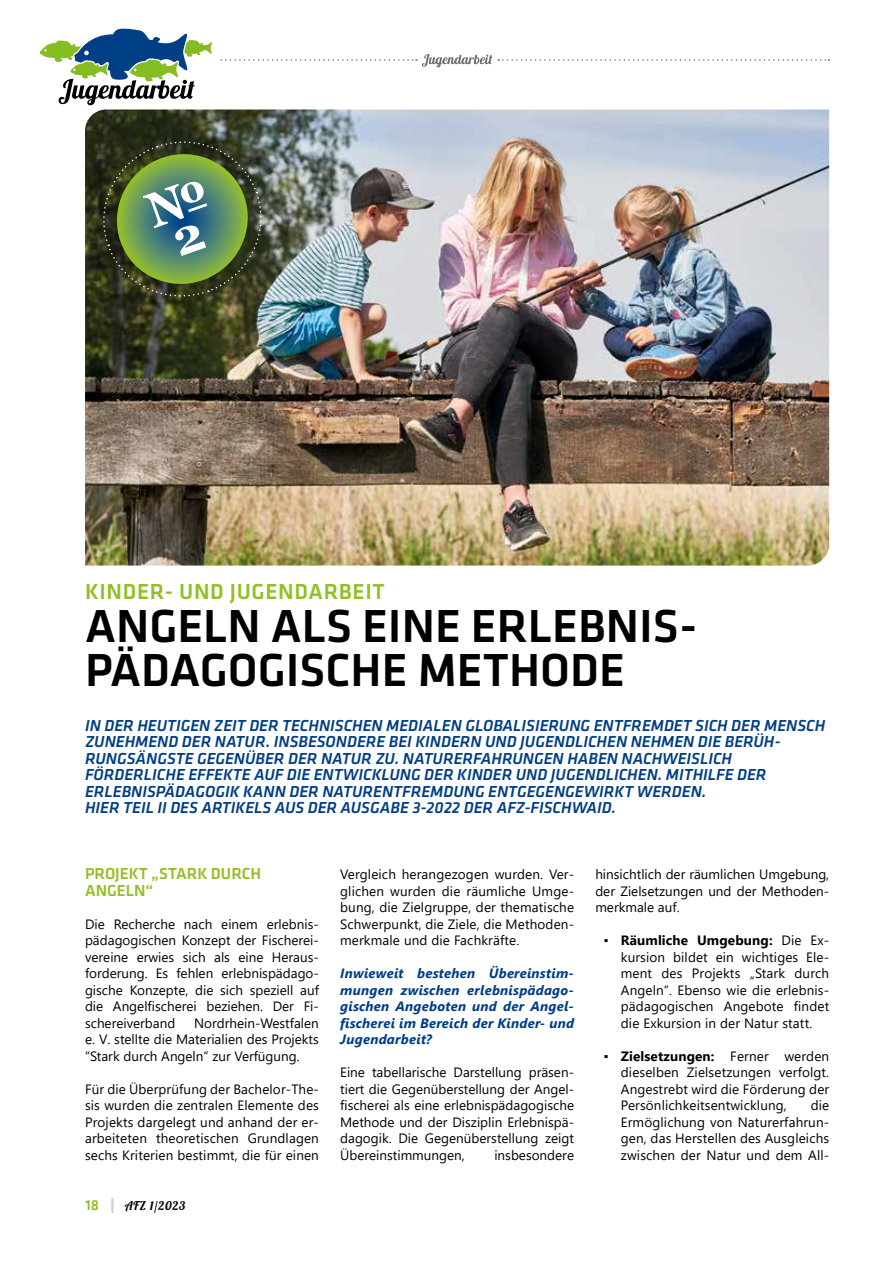
<style>
.page{position:relative;width:893px;height:1263px;background:#fff}
.page>*{position:absolute;margin:0;border:0;box-sizing:border-box;transform-origin:0 0}
.t1{font:500 48px/43.5px "Klavika";color:#000}
.t2{font:500 22.5px "Klavika";letter-spacing:.03em;color:#93bf25}
.t3{font:italic 500 16.5px/16.5px "Klavika";color:#003e85}
.t4{font:500 16.5px/16.5px "Klavika";color:#93bf25}
.t5{font:13.5px/16.5px "Segoe UI";letter-spacing:.01em;color:#000;text-align:justify}
.t6{font:italic 700 13.5px/16.5px "Segoe UI";letter-spacing:.02em;color:#003e85;text-align:justify}
.t7{font:12px "Lobster 1.4";letter-spacing:.05em;color:#000}
.s1{font-family:"Klavika";font-weight:500;font-size:15px;color:#93bf25}
.s2{font-family:"Klavika";font-weight:500;font-size:22.5px;color:#cfd0d0}
.s3{font-weight:300}
.s4{font-weight:700}
</style>
<div class="page">
<svg style="left:498px;top:59px;width:331px;height:2px"></svg>
<img style="left:85px;top:109px;width:744px;height:457px">
<svg style="left:95px;top:133px;width:174px;height:172px"></svg>
<svg style="left:39px;top:28px;width:453px;height:77px"></svg>
<h2 class="t2" style="left:85px;top:579px;width:301px">KINDER- UND JUGENDARBEIT</h2>
<h1 class="t1" style="left:85px;top:606px;width:614px">ANGELN ALS EINE ERLEBNIS-<br>PÄDAGOGISCHE METHODE</h1>
<p class="t3" style="left:85px;top:717px;width:742px">IN DER HEUTIGEN ZEIT DER TECHNISCHEN MEDIALEN GLOBALISIERUNG ENTFREMDET SICH DER MENSCH ZUNEHMEND DER NATUR. INSBESONDERE BEI KINDERN UND JUGENDLICHEN NEHMEN DIE BERÜH-RUNGSÄNGSTE GEGENÜBER DER NATUR ZU. NATURERFAHRUNGEN HABEN NACHWEISLICH FÖRDERLICHE EFFEKTE AUF DIE ENTWICKLUNG DER KINDER UND JUGENDLICHEN. MITHILFE DER ERLEBNISPÄDAGOGIK KANN DER NATURENTFREMDUNG ENTGEGENGEWIRKT WERDEN.<br>HIER TEIL II DES ARTIKELS AUS DER AUSGABE 3-2022 DER AFZ-FISCHWAID.</p>
<p class="t4" style="left:85px;top:866px;width:178px">PROJEKT „STARK DURCH<br>ANGELN“</p>
<p class="t5" style="left:85px;top:914px;width:235px">Die Recherche nach einem erlebnis&shy;pädagogischen Konzept der Fischerei&shy;vereine erwies sich als eine Heraus&shy;forderung. Es fehlen erlebnispädago&shy;gische Konzepte, die sich speziell auf die Angelfischerei beziehen. Der Fi&shy;schereiverband</p>
<p class="t5" style="left:85px;top:1013px;width:235px;text-indent:109px">Nordrhein-Westfalen e. V. stellte die Materialien des Projekts “Stark durch Angeln“ zur Verfügung.</p>
<p class="t5" style="left:85px;top:1079px;width:235px">Für die Überprüfung der Bachelor-The&shy;sis wurden die zentralen Elemente des Projekts dargelegt und anhand der er&shy;arbeiteten theoretischen Grundlagen sechs Kriterien bestimmt, die für einen</p>
<p class="t7" style="left:85px;top:1198px;width:102px"><span class="s1">18</span> <span class="s2">I</span> AFZ 1/2023</p>
<p class="t5" style="left:340px;top:865px;width:235px">Vergleich herangezogen wurden. Ver&shy;glichen wurden die räumliche Umge&shy;bung, die Zielgruppe, der thematische Schwerpunkt, die Ziele, die Methoden&shy;merkmale und die Fachkräfte.</p>
<p class="t6" style="left:340px;top:963px;width:235px">Inwieweit bestehen Übereinstim&shy;mungen zwischen erlebnispädago&shy;gischen Angeboten und der Angel&shy;fischerei im Bereich der Kinder- und Jugendarbeit?</p>
<p class="t5" style="left:340px;top:1063px;width:235px">Eine tabellarische Darstellung präsen&shy;tiert die Gegenüberstellung der Angel&shy;fischerei als eine erlebnispädagogische Methode und der Disziplin Erlebnispä&shy;dagogik. Die Gegenüberstellung zeigt Übereinstimmungen,</p>
<p class="t5" style="left:494px;top:1145px;width:81px">insbesondere</p>
<p class="t5" style="left:595px;top:865px;width:235px">hinsichtlich der räumlichen Umgebung, der Zielsetzungen und der Methoden&shy;merkmale auf.</p>
<p class="t5" style="left:621px;top:931px;width:210px;text-indent:-17px"><span class="s3">▪</span> <span class="s4">Räumliche Umgebung:</span> Die Ex&shy;kursion bildet ein wichtiges Ele&shy;ment des Projekts „Stark durch Angeln“. Ebenso wie die erlebnis&shy;pädagogischen Angebote findet die Exkursion in der Natur statt.</p>
<p class="t5" style="left:621px;top:1046px;width:210px;text-indent:-17px"><span class="s3">▪</span> <span class="s4">Zielsetzungen:</span> Ferner werden dieselben Zielsetzungen verfolgt.<br>Angestrebt wird die Förderung der Persönlichkeitsentwicklung,</p>
<p class="t5" style="left:621px;top:1096px;width:210px;text-indent:190px">die Ermöglichung von Naturerfahrun&shy;gen, das Herstellen des Ausgleichs zwischen der Natur und dem All-</p>
</div>
